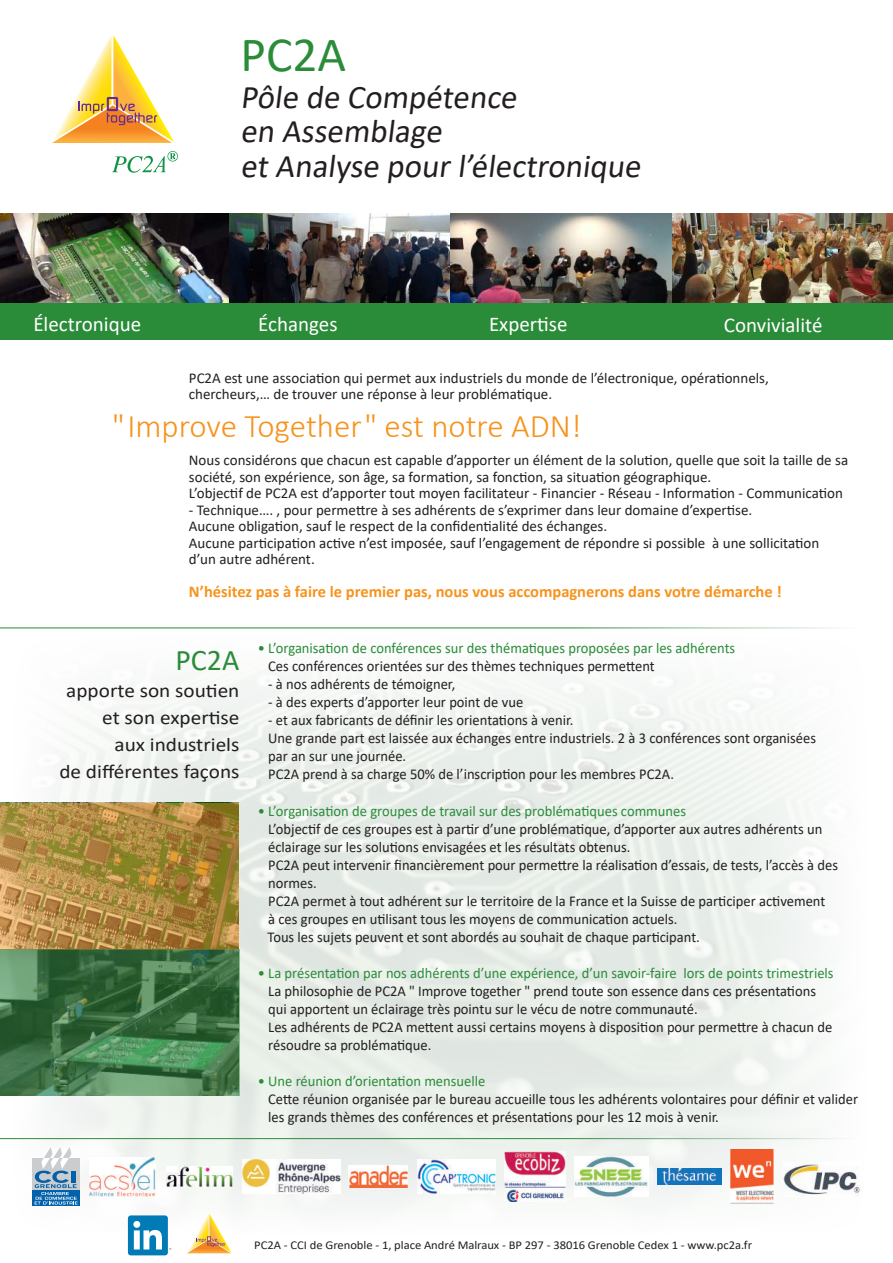
<style>
.page{position:relative;width:893px;height:1263px;background:#fff}
.page>*{position:absolute;margin:0;border:0;box-sizing:border-box;transform-origin:0 0}
.t1{font:49.5px "Calibri";color:#2a8c39}
.t2{font:33px/34.5px "Calibri";color:#231f20}
.t3{font:300 33px "Calibri";color:#f7931d}
.t4{font:30px "Calibri";color:#2a8c39}
.t5{font:21px "Calibri";color:#fff}
.t6{font:19.5px/27px "Calibri";color:#231f20;text-align:right;scale:1.09 1}
.t7{font:700 16.5px "Calibri";color:#f7931d}
.t8{font:15px/18px "Calibri";color:#231f20}
.t9{font:15px "Calibri";color:#2a8c39}
.t10{font:12px "Calibri";letter-spacing:-.005em;color:#231f20;scale:1.05 1}
</style>
<div class="page">
<img style="left:9px;top:675px;width:819px;height:560px">
<svg style="left:112px;top:151px;width:66px;height:21px"></svg>
<svg style="left:52px;top:35px;width:122px;height:108px"></svg>
<div style="left:0;top:251px;width:893px;height:89px;background:#2a8c39"></div>
<img style="left:0;top:214px;width:893px;height:89px">
<svg style="left:186px;top:1213px;width:46px;height:40px"></svg>
<hr style="left:0;top:1138px;width:893px;height:1px;background:#2a8c39">
<div style="left:128px;top:1215px;width:40px;height:40px;background:#007bb6;border-radius:3px"></div>
<svg style="left:133px;top:1221px;width:29px;height:28px"></svg>
<hr style="left:0;top:627px;width:893px;height:1px;background:#2a8c39">
<svg style="left:0;top:803px;width:239px;height:146px;background:#ad8a42"></svg>
<svg style="left:0;top:949px;width:239px;height:146px;background:#427549"></svg>
<svg style="left:32px;top:1147px;width:48px;height:59px"></svg>
<hr style="left:72px;top:1171px;width:4px;height:12px;background:#0161aa">
<img style="left:417px;top:1160px;width:79px;height:33px">
<img style="left:505px;top:1151px;width:60px;height:51px">
<img style="left:575px;top:1156px;width:73px;height:41px">
<img style="left:657px;top:1168px;width:65px;height:17px">
<img style="left:731px;top:1150px;width:43px;height:53px">
<img style="left:89px;top:1157px;width:66px;height:39px">
<img style="left:167px;top:1166px;width:66px;height:20px">
<img style="left:242px;top:1159px;width:99px;height:35px">
<img style="left:349px;top:1165px;width:59px;height:23px">
<img style="left:783px;top:1162px;width:77px;height:34px">
<h1 class="t1" style="left:240px;top:20px;width:107px">PC2A</h1>
<h2 class="t2" style="left:240px;top:79px;width:407px">Pôle de Compétence<br>en Assemblage<br>et Analyse pour l’électronique</h2>
<h3 class="t5" style="left:33px;top:310px;width:109px">Électronique</h3>
<h3 class="t5" style="left:258px;top:310px;width:81px">Échanges</h3>
<h3 class="t5" style="left:489px;top:310px;width:80px">Expertise</h3>
<h3 class="t5" style="left:724px;top:310px;width:100px">Convivialité</h3>
<p class="t8" style="left:189px;top:369px;width:581px;line-height:16.5px">PC2A est une association qui permet aux industriels du monde de l’électronique, opérationnels, chercheurs,… de trouver une réponse à leur problématique.</p>
<h2 class="t3" style="left:112px;top:406px;width:471px">" Improve Together " est notre ADN!</h2>
<p class="t8" style="left:189px;top:451px;width:661px;line-height:16.5px">Nous considérons que chacun est capable d’apporter un élément de la solution, quelle que soit la taille de sa société, son expérience, son âge, sa formation, sa fonction, sa situation géographique.<br>L’objectif de PC2A est d’apporter tout moyen facilitateur - Financier - Réseau - Information - Communication</p>
<p class="t8" style="left:189px;top:501px;width:632px;line-height:16.5px">- Technique…. , pour permettre à ses adhérents de s’exprimer dans leur domaine d’expertise.<br>Aucune obligation, sauf le respect de la confidentialité des échanges.<br>Aucune participation active n’est imposée, sauf l’engagement de répondre si possible à une sollicitation d’un autre adhérent.</p>
<p class="t7" style="left:189px;top:580px;width:594px">N’hésitez pas à faire le premier pas, nous vous accompagnerons dans votre démarche !</p>
<h3 class="t4" style="left:175px;top:639px;width:66px">PC2A</h3>
<h3 class="t6" style="left:59px;top:677px;width:167px">apporte son soutien et son expertise<br>aux industriels<br>de différentes façons</h3>
<p class="t9" style="left:258px;top:638px;width:479px">• L’organisation de conférences sur des thématiques proposées par les adhérents</p>
<p class="t8" style="left:268px;top:657px;width:388px">Ces conférences orientées sur des thèmes techniques permettent</p>
<p class="t8" style="left:268px;top:675px;width:189px">- à nos adhérents de témoigner,</p>
<p class="t8" style="left:268px;top:693px;width:257px">- à des experts d’apporter leur point de vue</p>
<p class="t8" style="left:268px;top:711px;width:549px">- et aux fabricants de définir les orientations à venir.<br>Une grande part est laissée aux échanges entre industriels. 2 à 3 conférences sont organisées par an sur une journée.<br>PC2A prend à sa charge 50% de l’inscription pour les membres PC2A.</p>
<p class="t9" style="left:258px;top:800px;width:430px">• L’organisation de groupes de travail sur des problématiques communes</p>
<p class="t8" style="left:268px;top:819px;width:572px">L’objectif de ces groupes est à partir d’une problématique, d’apporter aux autres adhérents un éclairage sur les solutions envisagées et les résultats obtenus.<br>PC2A peut intervenir financièrement pour permettre la réalisation d’essais, de tests, l’accès à des normes.<br>PC2A permet à tout adhérent sur le territoire de la France et la Suisse de participer activement<br>à ces groupes en utilisant tous les moyens de communication actuels.<br>Tous les sujets peuvent et sont abordés au souhait de chaque participant.</p>
<p class="t9" style="left:258px;top:962px;width:577px">• La présentation par nos adhérents d’une expérience, d’un savoir-faire lors de points trimestriels</p>
<p class="t8" style="left:268px;top:981px;width:566px">La philosophie de PC2A " Improve together " prend toute son essence dans ces présentations qui apportent un éclairage très pointu sur le vécu de notre communauté.<br>Les adhérents de PC2A mettent aussi certains moyens à disposition pour permettre à chacun de résoudre sa problématique.</p>
<p class="t9" style="left:258px;top:1070px;width:229px">• Une réunion d’orientation mensuelle</p>
<p class="t8" style="left:268px;top:1089px;width:591px">Cette réunion organisée par le bureau accueille tous les adhérents volontaires pour définir et valider les grands thèmes des conférences et présentations pour les 12 mois à venir.</p>
<p class="t10" style="left:254px;top:1236px;width:476px">PC2A - CCI de Grenoble - 1, place André Malraux - BP 297 - 38016 Grenoble Cedex 1 - www.pc2a.fr</p>
</div>
